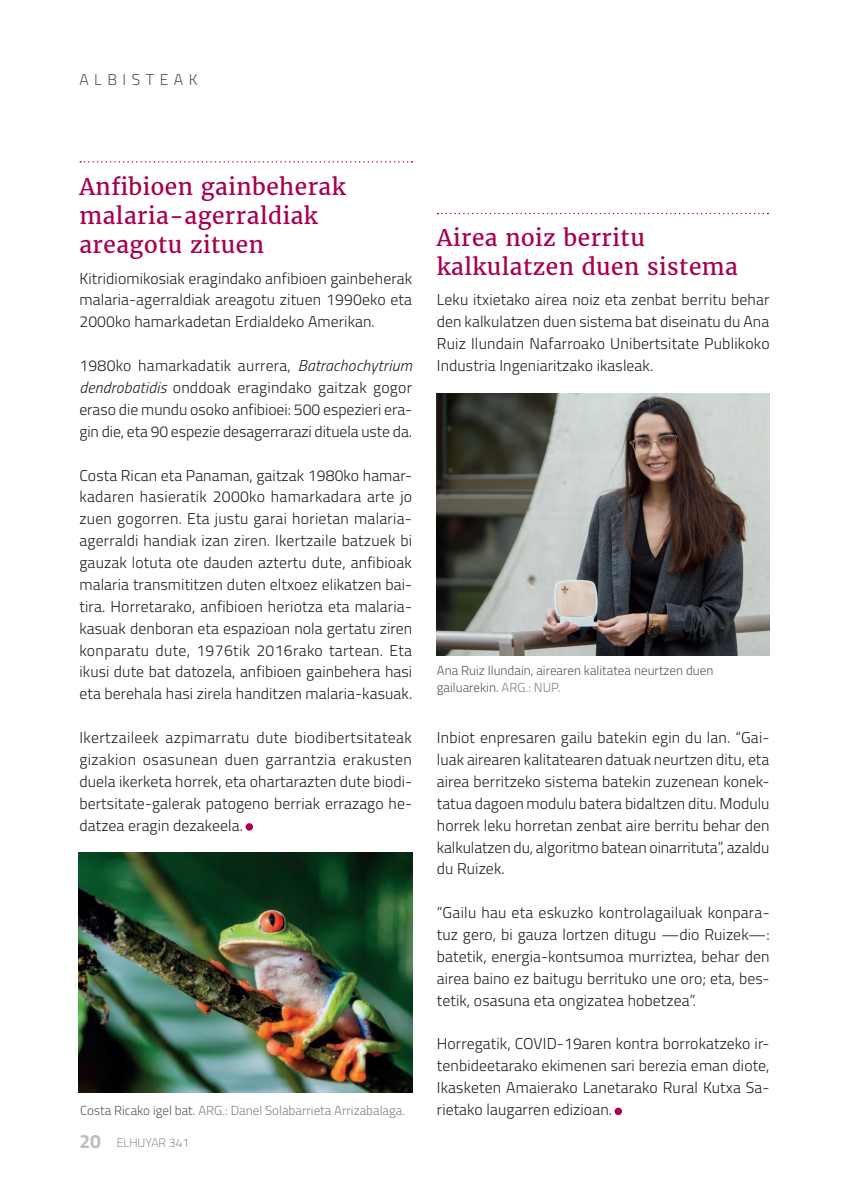
<style>
.page{position:relative;width:844px;height:1191px;background:#fff}
.page>*{position:absolute;margin:0;border:0;box-sizing:border-box;transform-origin:0 0}
.t1{font:22.75px/28.9px "Merriweather";letter-spacing:.02em;color:#a80150}
.t2{font:300 15.75px/21.9px "Titillium";letter-spacing:.005em;color:#231f20;text-align:justify}
.t3{font:300 15.75px "Titillium";letter-spacing:.35em;color:#57585a}
.t4{font:300 13.12px/17.5px "Titillium";color:#57585a}
.t5{font:300 13.12px "Titillium";color:#808285}
.t6{font:100 12.25px "Titillium";color:#57585a}
.s1{font-style:italic}
.s2{color:#57585a}
.s3{font-weight:700;font-size:19.25px;color:#bcbdc0}
.s4{color:#808285}
</style>
<div class="page">
<div style="left:614px;top:1107px;width:8px;height:8px;background:#a80150;border-radius:50%"></div>
<svg style="left:437px;top:213px;width:331px;height:1px"></svg>
<div style="left:245px;top:823px;width:8px;height:7px;background:#a80150;border-radius:50%"></div>
<svg style="left:80px;top:161px;width:332px;height:2px"></svg>
<img style="left:79px;top:852px;width:333px;height:241px">
<img style="left:437px;top:393px;width:332px;height:262px">
<p class="t3" style="left:79px;top:68px;width:120px">ALBISTEAK</p>
<h1 class="t1" style="left:79px;top:172px;width:267px">Anfibioen gainbeherak malaria-agerraldiak areagotu zituen</h1>
<p class="t2" style="left:79px;top:266px;width:334px">Kitridiomikosiak eragindako anfibioen gainbeherak malaria-agerraldiak areagotu zituen 1990eko eta 2000ko hamarkadetan Erdialdeko Amerikan.</p>
<p class="t2" style="left:79px;top:354px;width:334px">1980ko hamarkadatik aurrera, <span class="s1">Batrachochytrium dendrobatidis</span> onddoak eragindako gaitzak gogor eraso die mundu osoko anfibioei: 500 espezieri era&shy;gin die, eta 90 espezie desagerrarazi dituela uste da.</p>
<p class="t2" style="left:79px;top:463px;width:334px">Costa Rican eta Panaman, gaitzak 1980ko hamar&shy;kadaren hasieratik 2000ko hamarkadara arte jo zuen gogorren. Eta justu garai horietan malaria&shy;agerraldi handiak izan ziren. Ikertzaile batzuek bi gauzak lotuta ote dauden aztertu dute, anfibioak malaria transmititzen duten eltxoez elikatzen bai&shy;tira. Horretarako, anfibioen heriotza eta malaria&shy;kasuak denboran eta espazioan nola gertatu ziren konparatu dute, 1976tik 2016rako tartean. Eta ikusi dute bat datozela, anfibioen gainbehera hasi eta berehala hasi zirela handitzen malaria-kasuak.</p>
<p class="t2" style="left:79px;top:726px;width:334px">Ikertzaileek azpimarratu dute biodibertsitateak gizakion osasunean duen garrantzia erakusten duela ikerketa horrek, eta ohartarazten dute biodi&shy;bertsitate-galerak patogeno berriak errazago he&shy;datzea eragin dezakeela.</p>
<p class="t5" style="left:80px;top:1101px;width:326px"><span class="s2">Costa Ricako igel bat.</span> ARG.: Danel Solabarrieta Arrizabalaga.</p>
<p class="t6" style="left:79px;top:1133px;width:111px"><span class="s3">20</span> ELHUYAR 341</p>
<h1 class="t1" style="left:437px;top:224px;width:302px">Airea noiz berritu kalkulatzen duen sistema</h1>
<p class="t2" style="left:437px;top:288px;width:334px">Leku itxietako airea noiz eta zenbat berritu behar den kalkulatzen duen sistema bat diseinatu du Ana Ruiz Ilundain Nafarroako Unibertsitate Publikoko Industria Ingeniaritzako ikasleak.</p>
<p class="t4" style="left:437px;top:661px;width:278px">Ana Ruiz Ilundain, airearen kalitatea neurtzen duen gailuarekin. <span class="s4">ARG.: NUP.</span></p>
<p class="t2" style="left:437px;top:726px;width:334px">Inbiot enpresaren gailu batekin egin du lan. “Gai&shy;luak airearen kalitatearen datuak neurtzen ditu, eta airea berritzeko sistema batekin zuzenean konek&shy;tatua dagoen modulu batera bidaltzen ditu. Modulu horrek leku horretan zenbat aire berritu behar den kalkulatzen du, algoritmo batean oinarrituta”, azaldu du Ruizek.</p>
<p class="t2" style="left:437px;top:901px;width:334px">“Gailu hau eta eskuzko kontrolagailuak konpara&shy;tuz gero, bi gauza lortzen ditugu —dio Ruizek—: batetik, energia-kontsumoa murriztea, behar den airea baino ez baitugu berrituko une oro; eta, bes&shy;tetik, osasuna eta ongizatea hobetzea”.</p>
<p class="t2" style="left:437px;top:1032px;width:334px">Horregatik, COVID-19aren kontra borrokatzeko ir&shy;tenbideetarako ekimenen sari berezia eman diote, Ikasketen Amaierako Lanetarako Rural Kutxa Sa&shy;rietako laugarren edizioan.</p>
</div>
